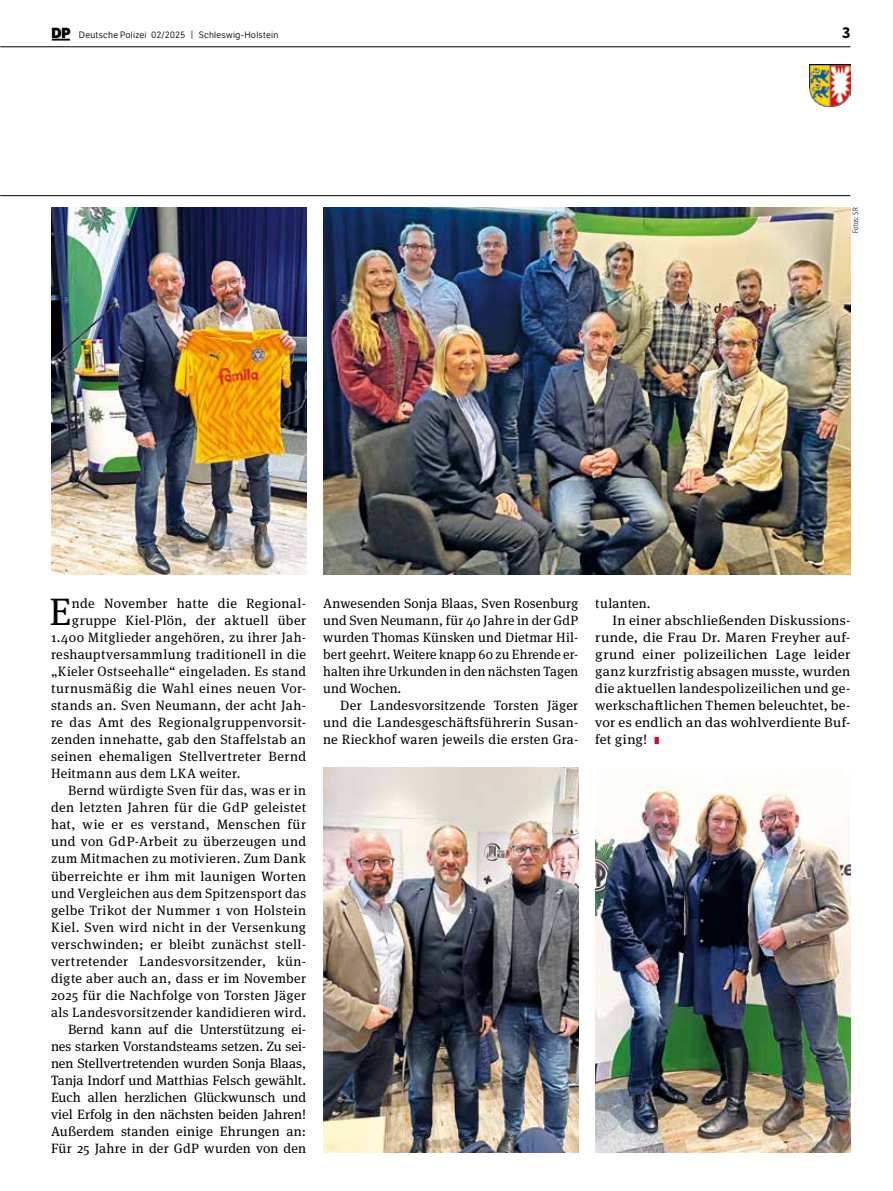
<style>
.page{position:relative;width:893px;height:1191px;background:#fff}
.page>*{position:absolute;margin:0;border:0;box-sizing:border-box;transform-origin:0 0}
.t1{font:38.25px "Meta Serif Pro";color:#000}
.t2{font:700 15px "LFT Etica";color:#000}
.t3{font:13.5px/17px "Meta Serif Pro";letter-spacing:.02em;color:#000;text-align:justify}
.t4{font:13.5px "Meta Serif Pro";color:#000}
.t5{font:13.5px "Meta Serif Pro";letter-spacing:.02em;color:#000;scale:1.05 1}
.t6{font:13.5px "Meta Serif Pro";letter-spacing:.02em;color:#000;scale:1.07 1}
.t7{font:13.5px "Meta Serif Pro";letter-spacing:-.01em;color:#000}
.t8{font:13.5px "Meta Serif Pro";letter-spacing:.02em;color:#000;scale:1.04 1}
.t9{font:9px "LFT Etica Bk";letter-spacing:.025em;color:#000}
.t10{font:300 7.5px "LFT Etica Condensed";letter-spacing:.02em;color:#000}
.s1{font-family:"LFT Etica XB";font-size:14.25px}
.s2{font-size:9.3px}
.s3{font-family:"LFT Etica XB";font-size:9.75px;color:#e40428}
</style>
<div class="page">
<hr style="left:0;top:195px;width:850px;height:1px;background:#000">
<hr style="left:0;top:47px;width:850px;height:1px;background:#000">
<svg style="left:52px;top:39px;width:18px;height:2px"></svg>
<img style="left:809px;top:64px;width:41px;height:42px">
<img style="left:51px;top:207px;width:255px;height:367px">
<img style="left:595px;top:784px;width:255px;height:368px">
<img style="left:323px;top:767px;width:255px;height:385px">
<img style="left:323px;top:207px;width:527px;height:367px">
<p class="t9" style="left:52px;top:29px;width:228px"><span class="s1">DP</span> Deutsche Polizei 02/2025 <span class="s2">|</span> Schleswig-Holstein</p>
<p class="t2" style="left:842px;top:23px;width:10px">3</p>
<p class="t10" style="left:851px;top:233px;width:27px;rotate:-90deg">Fotos: SR</p>
<h1 class="t1" style="left:50px;top:584px;width:23px">E</h1>
<p class="t3" style="left:72px;top:594px;width:236px">nde November hatte die Regional-</p>
<p class="t3" style="left:72px;top:611px;width:236px">gruppe Kiel-Plön, der aktuell über</p>
<p class="t3" style="left:51px;top:628px;width:257px">1.400 Mitglieder angehören, zu ihrer Jah-</p>
<p class="t3" style="left:51px;top:645px;width:257px">reshauptversammlung traditionell in die</p>
<p class="t3" style="left:51px;top:662px;width:257px">„Kieler Ostseehalle“ eingeladen. Es stand</p>
<p class="t3" style="left:51px;top:679px;width:257px">turnusmäßig die Wahl eines neuen Vor-</p>
<p class="t3" style="left:51px;top:696px;width:257px">stands an. Sven Neumann, der acht Jah-</p>
<p class="t3" style="left:51px;top:713px;width:257px">re das Amt des Regionalgruppenvorsit-</p>
<p class="t3" style="left:51px;top:730px;width:257px">zenden innehatte, gab den Staffelstab an</p>
<p class="t3" style="left:51px;top:747px;width:257px">seinen ehemaligen Stellvertreter Bernd</p>
<p class="t3" style="left:51px;top:764px;width:191px">Heitmann aus dem LKA weiter.</p>
<p class="t3" style="left:68px;top:781px;width:240px">Bernd würdigte Sven für das, was er in</p>
<p class="t3" style="left:51px;top:798px;width:257px">den letzten Jahren für die GdP geleistet</p>
<p class="t3" style="left:51px;top:815px;width:257px">hat, wie er es verstand, Menschen für</p>
<p class="t3" style="left:51px;top:832px;width:257px">und von GdP-Arbeit zu überzeugen und</p>
<p class="t3" style="left:51px;top:849px;width:257px">zum Mitmachen zu motivieren. Zum Dank</p>
<p class="t3" style="left:51px;top:866px;width:257px">überreichte er ihm mit launigen Worten</p>
<p class="t3" style="left:51px;top:883px;width:257px">und Vergleichen aus dem Spitzensport das</p>
<p class="t3" style="left:51px;top:900px;width:257px">gelbe Trikot der Nummer 1 von Holstein</p>
<p class="t3" style="left:51px;top:917px;width:257px">Kiel. Sven wird nicht in der Versenkung</p>
<p class="t3" style="left:51px;top:934px;width:257px">verschwinden; er bleibt zunächst stell-</p>
<p class="t3" style="left:51px;top:951px;width:257px">vertretender Landesvorsitzender, kün-</p>
<p class="t3" style="left:51px;top:968px;width:257px">digte aber auch an, dass er im November</p>
<p class="t3" style="left:51px;top:985px;width:257px">2025 für die Nachfolge von Torsten Jäger</p>
<p class="t3" style="left:51px;top:1002px;width:257px">als Landesvorsitzender kandidieren wird.</p>
<p class="t4" style="left:68px;top:1019px;width:240px">Bernd kann auf die Unterstützung ei-</p>
<p class="t4" style="left:51px;top:1036px;width:257px">nes starken Vorstandsteams setzen. Zu sei-</p>
<p class="t7" style="left:51px;top:1053px;width:257px">nen Stellvertretenden wurden Sonja Blaas,</p>
<p class="t4" style="left:51px;top:1070px;width:257px">Tanja Indorf und Matthias Felsch gewählt.</p>
<p class="t4" style="left:51px;top:1087px;width:257px">Euch allen herzlichen Glückwunsch und</p>
<p class="t4" style="left:51px;top:1104px;width:257px">viel Erfolg in den nächsten beiden Jahren!</p>
<p class="t3" style="left:51px;top:1121px;width:257px">Außerdem standen einige Ehrungen an:</p>
<p class="t3" style="left:51px;top:1138px;width:257px">Für 25 Jahre in der GdP wurden von den</p>
<p class="t3" style="left:323px;top:594px;width:257px">Anwesenden Sonja Blaas, Sven Rosenburg und Sven Neumann, für 40 Jahre in der GdP wurden Thomas Künsken und Dietmar Hil&shy;bert geehrt. Weitere knapp 60 zu Ehrende er&shy;halten ihre Urkunden in den nächsten Tagen und Wochen.</p>
<p class="t3" style="left:323px;top:696px;width:257px;text-indent:17px">Der Landesvorsitzende Torsten Jäger und die Landesgeschäftsführerin Susan&shy;ne Rieckhof waren jeweils die ersten Gra-</p>
<p class="t3" style="left:595px;top:594px;width:57px">tulanten.</p>
<p class="t5" style="left:612px;top:611px;width:228px">In einer abschließenden Diskussions-</p>
<p class="t6" style="left:595px;top:628px;width:240px">runde, die Frau Dr. Maren Freyher auf-</p>
<p class="t6" style="left:595px;top:645px;width:240px">grund einer polizeilichen Lage leider</p>
<p class="t8" style="left:595px;top:662px;width:247px">ganz kurzfristig absagen musste, wurden</p>
<p class="t3" style="left:595px;top:679px;width:257px">die aktuellen landespolizeilichen und ge-</p>
<p class="t3" style="left:595px;top:696px;width:257px">werkschaftlichen Themen beleuchtet, be-</p>
<p class="t5" style="left:595px;top:713px;width:244px">vor es endlich an das wohlverdiente Buf-</p>
<p class="t5" style="left:595px;top:730px;width:63px">fet ging! <span class="s3">I</span></p>
</div>
